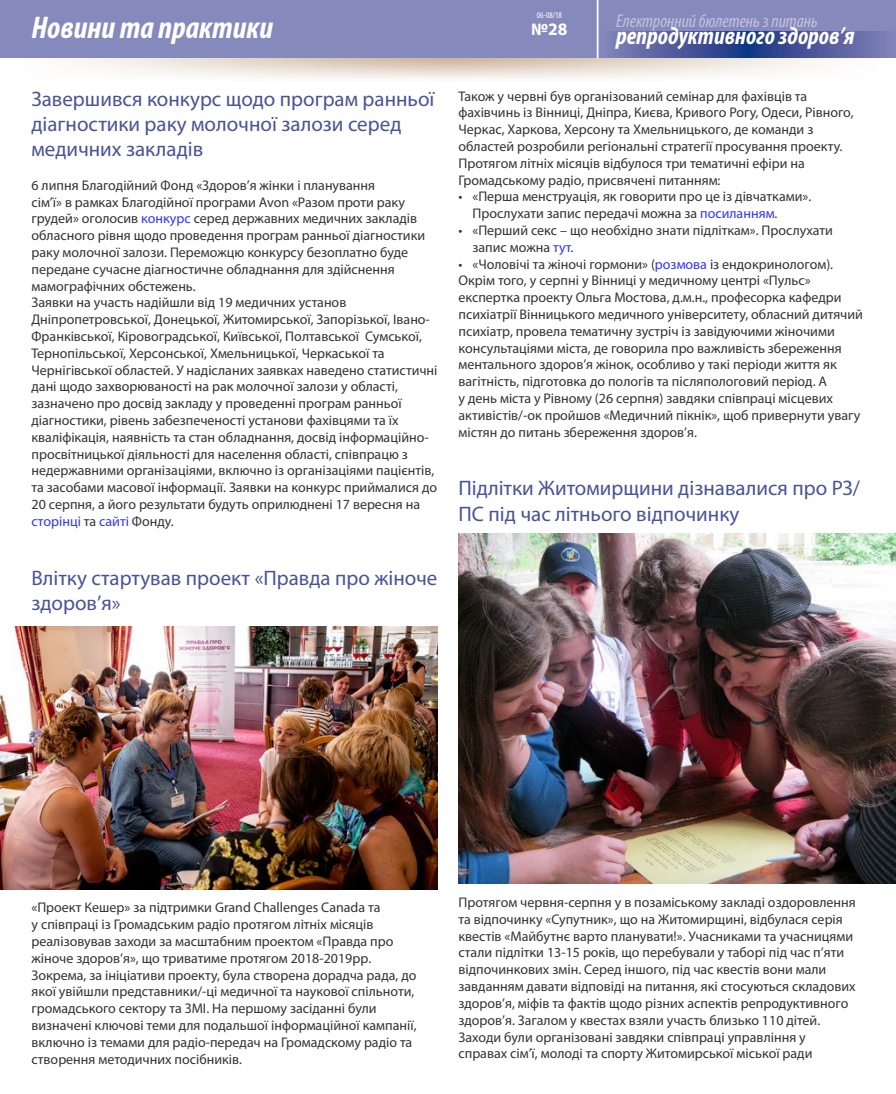
<style>
.page{position:relative;width:896px;height:1094px;background:#fff}
.page>*{position:absolute;margin:0;border:0;box-sizing:border-box;transform-origin:0 0}
.t1{font:italic 700 condensed 31.5px "Myriad Pro";color:#fff}
.t2{font:italic 700 condensed 24.68px "Myriad Pro";color:#fff}
.t3{font:21px/25.2px "Myriad Pro";color:#495397}
.t4{font:italic condensed 18.46px "Myriad Pro";color:#c1c3de}
.t5{font:700 17.5px "Myriad Pro";color:#fff}
.t6{font:14px/16.8px "Myriad Pro";color:#333}
.t7{font:condensed 8.75px "Myriad Pro";color:#fff}
.s1{color:#33f}
</style>
<div class="page">
<div style="left:0;top:0;width:896px;height:58px;background:#8689bc"></div>
<svg style="left:598px;top:32px;width:288px;height:26px;background:#4e5a9d"></svg>
<hr style="left:597px;top:0;width:1px;height:58px;background:#fff">
<img style="left:0;top:626px;width:438px;height:263px">
<img style="left:458px;top:534px;width:438px;height:350px">
<h1 class="t1" style="left:32px;top:8px;width:243px">Новини та практики</h1>
<h3 class="t3" style="left:32px;top:86px;width:405px">Завершився конкурс щодо програм ранньої діагностики раку молочної залози серед медичних закладів</h3>
<p class="t6" style="left:32px;top:176px;width:407px">6 липня Благодійний Фонд «Здоров’я жінки і планування<br>сім’ї» в рамках Благодійної програми Avon «Разом проти раку грудей» оголосив <span class="s1">конкурс</span> серед державних медичних закладів обласного рівня щодо проведення програм ранньої діагностики раку молочної залози. Переможцю конкурсу безоплатно буде передане сучасне діагностичне обладнання для здійснення мамографічних обстежень.<br>Заявки на участь надійшли від 19 медичних установ Дніпропетровської, Донецької, Житомирської, Запорізької, Івано-Франківської, Кіровоградської, Київської, Полтавської Сумської, Тернопільської, Херсонської, Хмельницької, Черкаської та Чернігівської областей. У надісланих заявках наведено статистичні дані щодо захворюваності на рак молочної залози у області, зазначено про досвід закладу у проведенні програм ранньої діагностики, рівень забезпеченості установи фахівцями та їх кваліфікація, наявність та стан обладнання, досвід інформаційно&shy;просвітницької діяльності для населення області, співпрацю з недержавними організаціями, включно із організаціями пацієнтів, та засобами масової інформації. Заявки на конкурс приймалися до 20 серпня, а його результати будуть оприлюднені 17 вересня на <span class="s1">сторінці</span> та <span class="s1">сайті</span> Фонду.</p>
<h3 class="t3" style="left:32px;top:565px;width:408px">Влітку стартував проект «Правда про жіноче здоров’я»</h3>
<p class="t7" style="left:537px;top:9px;width:27px">06-08/18</p>
<p class="t5" style="left:531px;top:18px;width:38px">№28</p>
<h3 class="t4" style="left:616px;top:9px;width:203px">Електронний бюлетень з питань</h3>
<h2 class="t2" style="left:616px;top:20px;width:240px">репродуктивного здоров’я</h2>
<p class="t6" style="left:458px;top:87px;width:397px">Також у червні був організований семінар для фахівців та фахівчинь із Вінниці, Дніпра, Києва, Кривого Рогу, Одеси, Рівного, Черкас, Харкова, Херсону та Хмельницького, де команди з областей розробили регіональні стратегії просування проекту.<br>Протягом літніх місяців відбулося три тематичні ефіри на Громадському радіо, присвячені питанням:</p>
<p class="t6" style="left:472px;top:188px;width:340px;text-indent:-14px">• «Перша менструація, як говорити про це із дівчатками».<br>Прослухати запис передачі можна за <span class="s1">посиланням</span>.</p>
<p class="t6" style="left:472px;top:222px;width:362px;text-indent:-14px">• «Перший секс – що необхідно знати підліткам». Прослухати запис можна <span class="s1">тут</span>.</p>
<p class="t6" style="left:458px;top:255px;width:406px">• «Чоловічі та жіночі гормони» (<span class="s1">розмова</span> із ендокринологом).<br>Окрім того, у серпні у Вінниці у медичному центрі «Пульс» експертка проекту Ольга Мостова, д.м.н., професорка кафедри психіатрії Вінницького медичного університету, обласний дитячий психіатр, провела тематичну зустріч із завідуючими жіночими консультаціями міста, де говорила про важливість збереження ментального здоров’я жінок, особливо у такі періоди життя як вагітність, підготовка до пологів та післяпологовий період. А<br>у день міста у Рівному (26 серпня) завдяки співпраці місцевих активістів/-ок пройшов «Медичний пікнік», щоб привернути увагу містян до питань збереження здоров’я.</p>
<h3 class="t3" style="left:458px;top:475px;width:403px">Підлітки Житомирщини дізнавалися про РЗ/<br>ПС під час літнього відпочинку</h3>
<p class="t6" style="left:32px;top:899px;width:387px">«Проект Кешер» за підтримки Grand Challenges Canada та<br>у співпраці із Громадським радіо протягом літніх місяців реалізовував заходи за масштабним проектом «Правда про жіноче здоров’я», що триватиме протягом 2018-2019рр.<br>Зокрема, за ініціативи проекту, була створена дорадча рада, до якої увійшли представники/-ці медичної та наукової спільноти, громадського сектору та ЗМІ. На першому засіданні були визначені ключові теми для подальшої інформаційної кампанії, включно із темами для радіо-передач на Громадскому радіо та створення методичних посібників.</p>
<p class="t6" style="left:458px;top:894px;width:399px">Протягом червня-серпня у в позаміському закладі оздоровлення та відпочинку «Супутник», що на Житомирщині, відбулася серія квестів «Майбутнє варто планувати!». Учасниками та учасницями стали підлітки 13-15 років, що перебували у таборі під час п’яти відпочинкових змін. Серед іншого, під час квестів вони мали завданням давати відповіді на питання, які стосуються складових здоров’я, міфів та фактів щодо різних аспектів репродуктивного здоров’я. Загалом у квестах взяли участь близько 110 дітей.<br>Заходи були організовані завдяки співпраці управління у справах сім’ї, молоді та спорту Житомирської міської ради</p>
</div>
